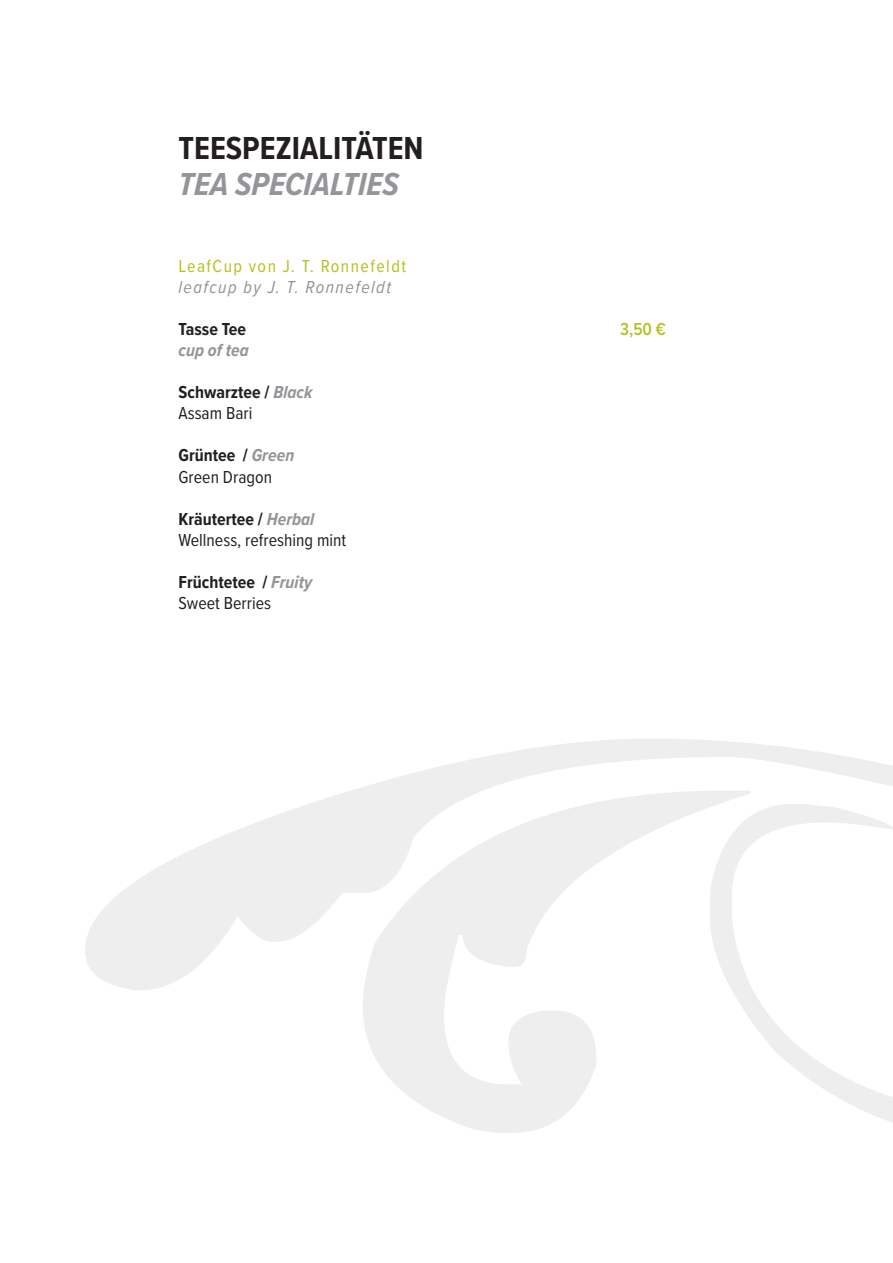
<style>
.page{position:relative;width:893px;height:1263px;background:#fff}
.page>*{position:absolute;margin:0;border:0;box-sizing:border-box;transform-origin:0 0}
.t1{font:700 33px "Proxima Nova Cond";color:#231f20}
.t2{font:italic 700 33px "Proxima Nova Cond";color:#939598}
.t3{font:18px/21px "Proxima Nova Cond";color:#231f20}
.t4{font:700 18px/21px "Proxima Nova Cond";color:#231f20}
.t5{font:18px "Proxima Nova Cond";letter-spacing:.08em;color:#b4c120}
.t6{font:italic 18px "Proxima Nova Cond";letter-spacing:.08em;color:#939598}
.t7{font:italic 700 18px "Proxima Nova Cond";color:#939598}
.t8{font:600 18px "Proxima Nova Cond";color:#b4c120}
.s1{font-style:italic;color:#939598}
.s2{font-weight:400}
.s3{font-weight:700}
.s4{font-weight:700;font-style:italic;color:#939598}
</style>
<div class="page">
<svg style="left:85px;top:739px;width:808px;height:394px"></svg>
<h1 class="t1" style="left:179px;top:124px;width:247px">TEESPEZIALITÄTEN</h1>
<h1 class="t2" style="left:179px;top:160px;width:222px">TEA SPECIALTIES</h1>
<p class="t5" style="left:179px;top:253px;width:229px">LeafCup von J. T. Ronnefeldt</p>
<p class="t6" style="left:179px;top:274px;width:214px">leafcup by J. T. Ronnefeldt</p>
<p class="t4" style="left:179px;top:319px;width:69px">Tasse Tee</p>
<p class="t8" style="left:620px;top:316px;width:47px">3,50 €</p>
<p class="t7" style="left:179px;top:337px;width:72px">cup of tea</p>
<p class="t4" style="left:179px;top:382px;width:136px">Schwarztee / <span class="s1">Black<br></span><span class="s2">Assam Bari</span></p>
<p class="t3" style="left:179px;top:444px;width:117px"><span class="s3">Grüntee /</span> <span class="s4">Green<br></span>Green Dragon</p>
<p class="t3" style="left:179px;top:507px;width:169px"><span class="s3">Kräutertee /</span> <span class="s4">Herbal<br></span>Wellness, refreshing mint</p>
<p class="t3" style="left:179px;top:570px;width:135px"><span class="s3">Früchtetee /</span> <span class="s4">Fruity<br></span>Sweet Berries</p>
</div>
